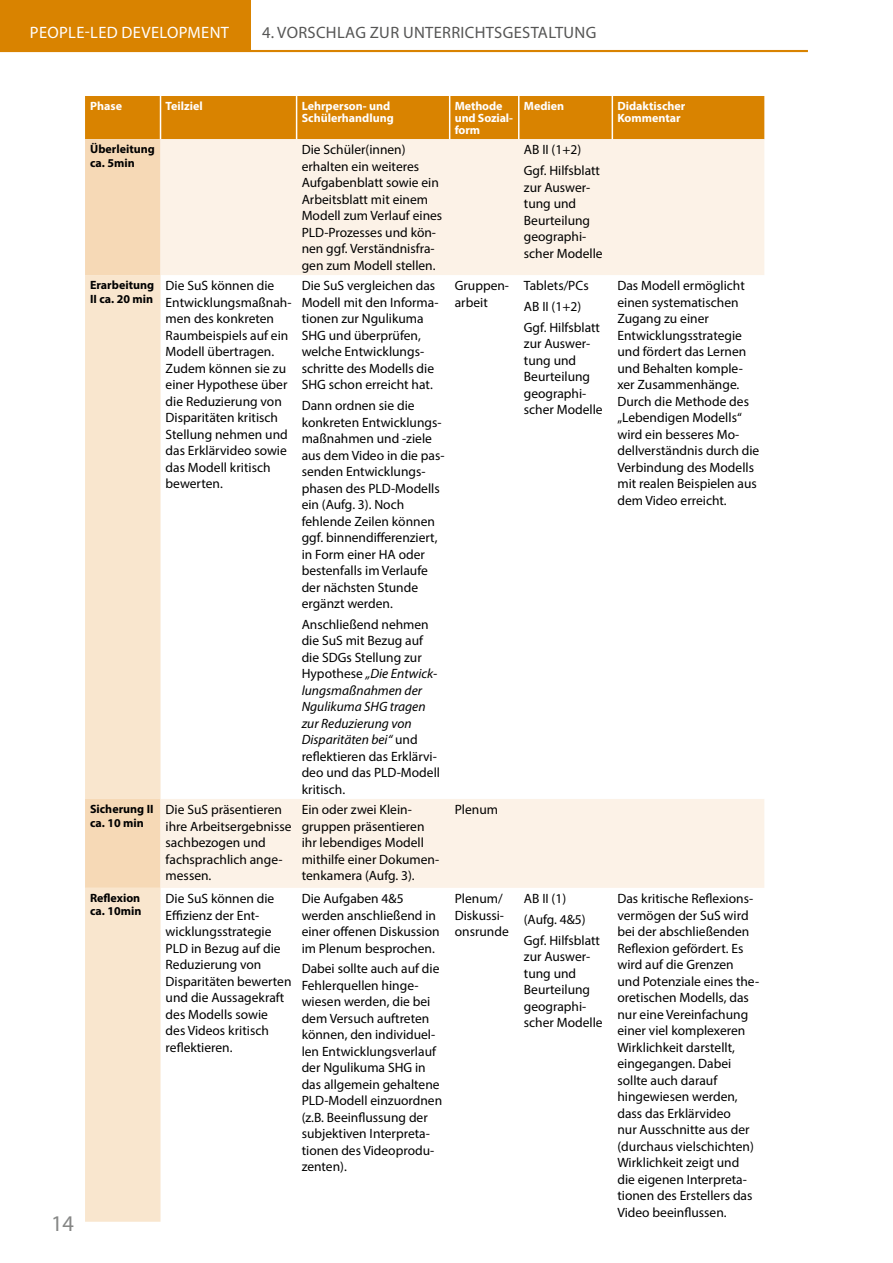
<style>
.page{position:relative;width:893px;height:1263px;background:#fff}
.page>*{position:absolute;margin:0;border:0;box-sizing:border-box;transform-origin:0 0}
.t1{font:22.5px "Myriad Pro";color:#868786}
.t2{font:16.5px "Myriad Pro";letter-spacing:.02em;color:#565655}
.t3{font:16.5px "Myriad Pro";letter-spacing:.02em;color:#fff}
.t4{font:13.5px/16.5px "Myriad Pro";color:#000}
.t5{font:700 12px/12px "Myriad Pro";color:#fff}
.t6{font:700 12px/13.5px "Myriad Pro";color:#000}
.s1{font-style:italic}
</style>
<div class="page">
<hr style="left:0;top:50px;width:808px;height:2px;background:#d98300">
<div style="left:0;top:0;width:251px;height:51px;background:#d98300"></div>
<div style="left:85px;top:96px;width:679px;height:43px;background:#d98300"></div>
<div style="left:85px;top:139px;width:76px;height:136px;background:#f6d9b6"></div>
<svg style="left:161px;top:139px;width:603px;height:749px"></svg>
<svg style="left:85px;top:275px;width:76px;height:947px;background:#f8e4cc"></svg>
<hr style="left:160px;top:96px;width:1px;height:43px;background:#fff">
<hr style="left:296px;top:96px;width:1px;height:43px;background:#fff">
<hr style="left:449px;top:96px;width:1px;height:43px;background:#fff">
<hr style="left:518px;top:96px;width:1px;height:43px;background:#fff">
<hr style="left:612px;top:96px;width:1px;height:43px;background:#fff">
<p class="t3" style="left:30px;top:22px;width:201px">PEOPLE-LED DEVELOPMENT</p>
<p class="t2" style="left:262px;top:22px;width:336px">4. VORSCHLAG ZUR UNTERRICHTSGESTALTUNG</p>
<p class="t5" style="left:90px;top:100px;width:33px">Phase</p>
<p class="t5" style="left:166px;top:100px;width:39px">Teilziel</p>
<p class="t5" style="left:302px;top:100px;width:94px">Lehrperson- und<br>Schülerhandlung</p>
<p class="t5" style="left:455px;top:100px;width:60px">Methode und Sozial&shy;form</p>
<p class="t5" style="left:524px;top:100px;width:42px">Medien</p>
<p class="t5" style="left:617px;top:100px;width:69px">Didaktischer<br>Kommentar</p>
<p class="t6" style="left:90px;top:142px;width:66px">Überleitung ca. 5min</p>
<p class="t4" style="left:302px;top:141px;width:142px">Die Schüler(innen) erhalten ein weiteres<br>Aufgabenblatt sowie ein<br>Arbeitsblatt mit einem<br>Modell zum Verlauf eines<br>PLD-Prozesses und kön&shy;nen ggf. Verständnisfra&shy;gen zum Modell stellen.</p>
<p class="t4" style="left:524px;top:139px;width:78px;line-height:20.7px">AB II (1+2)<br>Ggf. Hilfsblatt</p>
<p class="t4" style="left:524px;top:179px;width:80px">zur Auswer&shy;tung und<br>Beurteilung geographi&shy;scher Modelle</p>
<h1 class="t1" style="left:51px;top:1210px;width:25px">14</h1>
<p class="t6" style="left:90px;top:278px;width:65px">Erarbeitung<br>II ca. 20 min</p>
<p class="t4" style="left:166px;top:277px;width:127px">Die SuS können die<br>Entwicklungsmaßnah&shy;men des konkreten<br>Raumbeispiels auf ein<br>Modell übertragen.<br>Zudem können sie zu einer Hypothese über die Reduzierung von<br>Disparitäten kritisch<br>Stellung nehmen und das Erklärvideo sowie das Modell kritisch bewerten.</p>
<p class="t4" style="left:302px;top:277px;width:138px">Die SuS vergleichen das<br>Modell mit den Informa&shy;tionen zur Ngulikuma<br>SHG und überprüfen, welche Entwicklungs&shy;schritte des Modells die<br>SHG schon erreicht hat.</p>
<p class="t4" style="left:302px;top:397px;width:144px">Dann ordnen sie die konkreten Entwicklungs&shy;maßnahmen und -ziele aus dem Video in die pas&shy;senden Entwicklungs&shy;phasen des PLD-Modells ein (Aufg. 3). Noch fehlende Zeilen können ggf. binnendifferenziert, in Form einer HA oder bestenfalls im Verlaufe der nächsten Stunde ergänzt werden.</p>
<p class="t4" style="left:302px;top:616px;width:140px">Anschließend nehmen die SuS mit Bezug auf die SDGs Stellung zur<br>Hypothese <span class="s1">„Die Entwick&shy;lungsmaßnahmen der<br>Ngulikuma SHG tragen zur Reduzierung von<br>Disparitäten bei“</span> und reflektieren das Erklärvi&shy;deo und das PLD-Modell kritisch.</p>
<p class="t4" style="left:455px;top:277px;width:56px">Gruppen&shy;arbeit</p>
<p class="t4" style="left:524px;top:275px;width:78px;line-height:20.7px">Tablets/PCs<br>AB II (1+2)<br>Ggf. Hilfsblatt</p>
<p class="t4" style="left:524px;top:335px;width:80px">zur Auswer&shy;tung und<br>Beurteilung geographi&shy;scher Modelle</p>
<p class="t6" style="left:90px;top:802px;width:65px">Sicherung II ca. 10 min</p>
<p class="t4" style="left:166px;top:801px;width:127px">Die SuS präsentieren ihre Arbeitsergebnisse sachbezogen und fachsprachlich ange&shy;messen.</p>
<p class="t4" style="left:302px;top:801px;width:139px">Ein oder zwei Klein&shy;gruppen präsentieren ihr lebendiges Modell mithilfe einer Dokumen&shy;tenkamera (Aufg. 3).</p>
<p class="t4" style="left:455px;top:801px;width:45px">Plenum</p>
<p class="t6" style="left:90px;top:891px;width:53px">Reflexion ca. 10min</p>
<p class="t4" style="left:166px;top:890px;width:127px">Die SuS können die<br>Effizienz der Ent&shy;wicklungsstrategie<br>PLD in Bezug auf die<br>Reduzierung von<br>Disparitäten bewerten und die Aussagekraft des Modells sowie<br>des Videos kritisch reflektieren.</p>
<p class="t4" style="left:302px;top:890px;width:140px">Die Aufgaben 4&amp;5 werden anschließend in einer offenen Diskussion im Plenum besprochen.</p>
<p class="t4" style="left:455px;top:890px;width:55px">Plenum/<br>Diskussi&shy;onsrunde</p>
<p class="t4" style="left:524px;top:888px;width:78px;line-height:20.7px">AB II (1) (Aufg. 4&amp;5)<br>Ggf. Hilfsblatt</p>
<p class="t4" style="left:524px;top:948px;width:80px">zur Auswer&shy;tung und<br>Beurteilung geographi&shy;scher Modelle</p>
<p class="t4" style="left:302px;top:960px;width:142px">Dabei sollte auch auf die<br>Fehlerquellen hinge&shy;wiesen werden, die bei dem Versuch auftreten können, den individuel&shy;len Entwicklungsverlauf der Ngulikuma SHG in das allgemein gehaltene<br>PLD-Modell einzuordnen (z.B. Beeinflussung der subjektiven Interpreta&shy;tionen des Videoprodu&shy;zenten).</p>
<p class="t4" style="left:617px;top:277px;width:143px">Das Modell ermöglicht einen systematischen<br>Zugang zu einer<br>Entwicklungsstrategie und fördert das Lernen und Behalten komple&shy;xer Zusammenhänge.<br>Durch die Methode des „Lebendigen Modells“ wird ein besseres Mo&shy;dellverständnis durch die<br>Verbindung des Modells mit realen Beispielen aus dem Video erreicht.</p>
<p class="t4" style="left:617px;top:890px;width:143px">Das kritische Reflexions&shy;vermögen der SuS wird bei der abschließenden<br>Reflexion gefördert. Es wird auf die Grenzen und Potenziale eines the&shy;oretischen Modells, das nur eine Vereinfachung einer viel komplexeren<br>Wirklichkeit darstellt, eingegangen. Dabei sollte auch darauf hingewiesen werden, dass das Erklärvideo<br>nur Ausschnitte aus der (durchaus vielschichten)<br>Wirklichkeit zeigt und die eigenen Interpreta&shy;tionen des Erstellers das<br>Video beeinflussen.</p>
</div>
